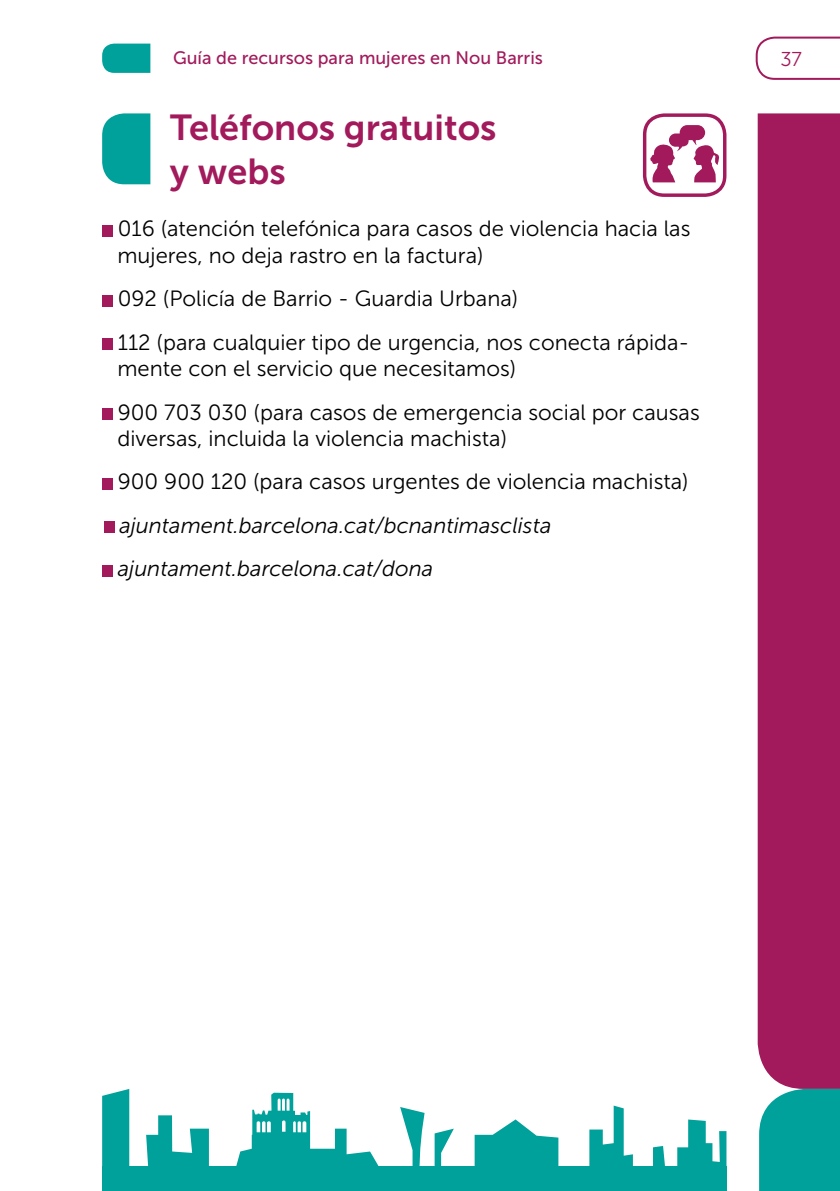
<style>
.page{position:relative;width:840px;height:1191px;background:#fff}
.page>*{position:absolute;margin:0;border:0;box-sizing:border-box;transform-origin:0 0}
.t1{font:36px/43.2px "Museo Sans 700";color:#a21a5b}
.t2{font:22px/43.4px "Museo Sans 300";color:#000}
.t3{font:italic 22px/43.4px "Museo Sans 300";color:#000}
.t4{font:20px "Museo Sans 300";color:#a21a5b}
.t5{font:18px "Museo Sans 500";color:#a21a5b}
</style>
<div class="page">
<svg style="left:755px;top:36px;width:84px;height:44px"></svg>
<div style="left:757px;top:113px;width:82px;height:976px;background:#a21a5b"></div>
<svg style="left:102px;top:44px;width:48px;height:29px"></svg>
<svg style="left:759px;top:1089px;width:80px;height:102px;background:#0ea69f"></svg>
<div style="left:102px;top:225px;width:11px;height:11px;background:#a21a5b"></div>
<div style="left:102px;top:295px;width:11px;height:11px;background:#a21a5b"></div>
<div style="left:102px;top:338px;width:11px;height:12px;background:#a21a5b"></div>
<div style="left:102px;top:408px;width:11px;height:11px;background:#a21a5b"></div>
<div style="left:102px;top:478px;width:11px;height:11px;background:#a21a5b"></div>
<div style="left:104px;top:521px;width:10px;height:12px;background:#a21a5b"></div>
<div style="left:102px;top:565px;width:11px;height:11px;background:#a21a5b"></div>
<svg style="left:102px;top:113px;width:48px;height:71px;background:#10a7a0"></svg>
<svg style="left:653px;top:1119px;width:73px;height:47px"></svg>
<svg style="left:102px;top:1089px;width:530px;height:77px"></svg>
<div style="left:102px;top:1166px;width:624px;height:25px;background:#00a19a"></div>
<div style="left:642px;top:113px;width:84px;height:84px;border:3px solid #a21a5b;border-radius:20px"></div>
<svg style="left:650px;top:125px;width:70px;height:57px"></svg>
<p class="t5" style="left:173px;top:48px;width:371px">Guía de recursos para mujeres en Nou Barris</p>
<p class="t4" style="left:780px;top:48px;width:23px">37</p>
<h1 class="t1" style="left:170px;top:106px;width:327px">Teléfonos gratuitos y webs</h1>
<p class="t2" style="left:117px;top:216px;width:574px;line-height:26.4px">016 (atención telefónica para casos de violencia hacia las mujeres, no deja rastro en la factura)</p>
<p class="t2" style="left:118px;top:277px;width:573px">092 (Policía de Barrio - Guardia Urbana)<br>112 (para cualquier tipo de urgencia, nos conecta rápida-</p>
<p class="t2" style="left:117px;top:347px;width:583px">mente con el servicio que necesitamos)<br>900 703 030 (para casos de emergencia social por causas</p>
<p class="t2" style="left:117px;top:417px;width:572px">diversas, incluida la violencia machista)<br>900 900 120 (para casos urgentes de violencia machista)</p>
<p class="t3" style="left:118px;top:504px;width:435px">ajuntament.barcelona.cat/bcnantimasclista ajuntament.barcelona.cat/dona</p>
</div>
